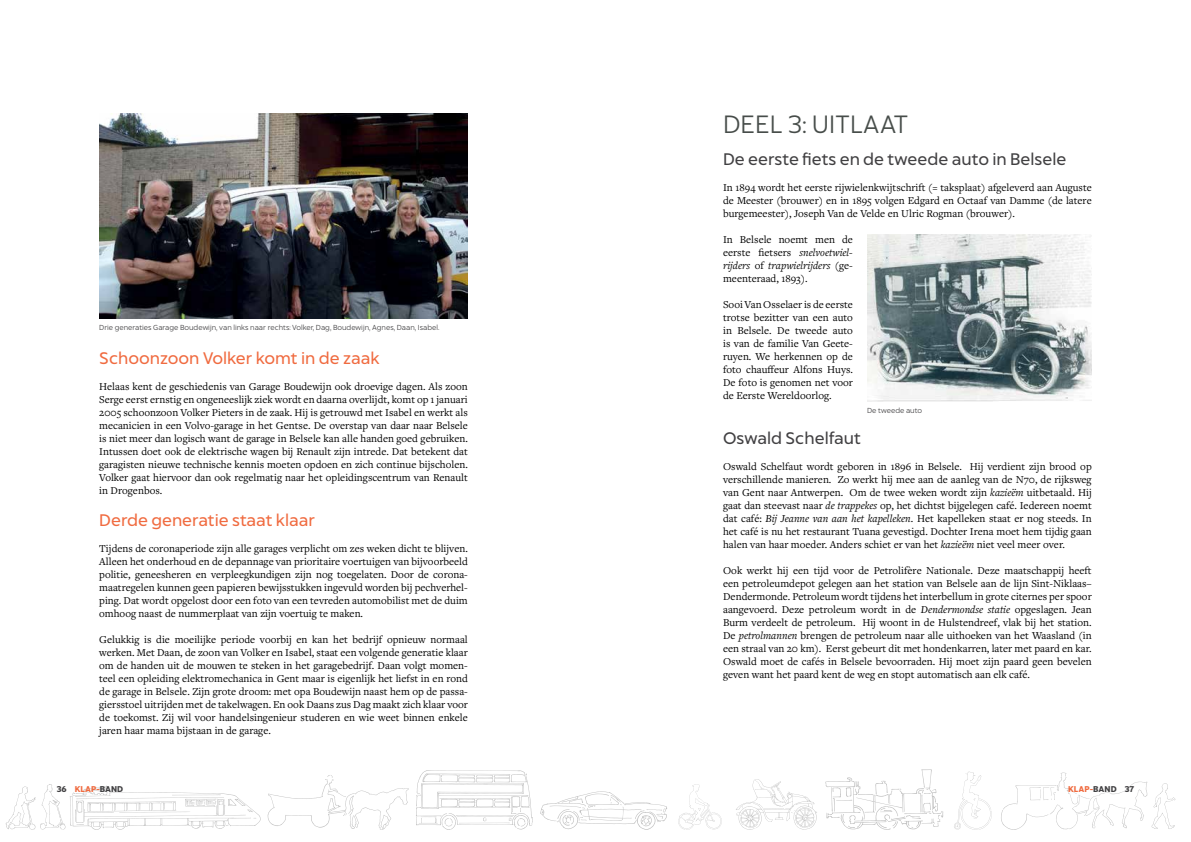
<style>
.page{position:relative;width:1191px;height:842px;background:#fff}
.page>*{position:absolute;margin:0;border:0;box-sizing:border-box;transform-origin:0 0}
.t1{font:300 24px "Captura Now";color:#474d4a}
.t2{font:16px "Captura Now";letter-spacing:-.005em;color:#f06b40}
.t3{font:16px "Captura Now";color:#414042}
.t4{font:11px/13px "Freight Text Pro";color:#000;text-align:justify}
.t5{font:700 8px "Captura Now";color:#414042}
.t6{font:300 7px "Captura Now";color:#414042}
.s1{font-style:italic}
.s2{color:#f06b40}
</style>
<div class="page">
<svg style="left:6px;top:784px;width:255px;height:46px"></svg>
<svg style="left:416px;top:770px;width:117px;height:60px"></svg>
<svg style="left:540px;top:791px;width:127px;height:39px"></svg>
<svg style="left:678px;top:784px;width:44px;height:46px"></svg>
<svg style="left:736px;top:779px;width:81px;height:51px"></svg>
<svg style="left:825px;top:769px;width:118px;height:61px"></svg>
<svg style="left:954px;top:772px;width:38px;height:58px"></svg>
<svg style="left:268px;top:775px;width:141px;height:55px"></svg>
<svg style="left:1001px;top:772px;width:174px;height:58px"></svg>
<img style="left:867px;top:235px;width:224px;height:166px">
<img style="left:99px;top:113px;width:369px;height:205px">
<p class="t6" style="left:99px;top:322px;width:342px">Drie generaties Garage Boudewijn, van links naar rechts: Volker, Dag, Boudewijn, Agnes, Daan, Isabel.</p>
<h2 class="t2" style="left:99px;top:345px;width:282px">Schoonzoon Volker komt in de zaak</h2>
<p class="t4" style="left:99px;top:379px;width:370px">Helaas kent de geschiedenis van Garage Boudewijn ook droevige dagen. Als zoon Serge eerst ernstig en ongeneeslijk ziek wordt en daarna overlijdt, komt op 1 januari 2005 schoonzoon Volker Pieters in de zaak. Hij is getrouwd met Isabel en werkt als mecanicien in een Volvo-garage in het Gentse. De overstap van daar naar Belsele is niet meer dan logisch want de garage in Belsele kan alle handen goed gebruiken.<br>Intussen doet ook de elektrische wagen bij Renault zijn intrede. Dat betekent dat garagisten nieuwe technische kennis moeten opdoen en zich continue bijscholen.<br>Volker gaat hiervoor dan ook regelmatig naar het opleidingscentrum van Renault in Drogenbos.</p>
<h2 class="t2" style="left:99px;top:508px;width:217px">Derde generatie staat klaar</h2>
<p class="t4" style="left:99px;top:542px;width:370px">Tijdens de coronaperiode zijn alle garages verplicht om zes weken dicht te blijven.<br>Alleen het onderhoud en de depannage van prioritaire voertuigen van bijvoorbeeld politie, geneesheren en verpleegkundigen zijn nog toegelaten. Door de corona&shy;maatregelen kunnen geen papieren bewijsstukken ingevuld worden bij pechverhel&shy;ping. Dat wordt opgelost door een foto van een tevreden automobilist met de duim omhoog naast de nummerplaat van zijn voertuig te maken.</p>
<p class="t4" style="left:99px;top:633px;width:370px">Gelukkig is die moeilijke periode voorbij en kan het bedrijf opnieuw normaal werken. Met Daan, de zoon van Volker en Isabel, staat een volgende generatie klaar om de handen uit de mouwen te steken in het garagebedrijf. Daan volgt momen&shy;teel een opleiding elektromechanica in Gent maar is eigenlijk het liefst in en rond de garage in Belsele. Zijn grote droom: met opa Boudewijn naast hem op de passa&shy;giersstoel uitrijden met de takelwagen. En ook Daans zus Dag maakt zich klaar voor de toekomst. Zij wil voor handelsingenieur studeren en wie weet binnen enkele jaren haar mama bijstaan in de garage.</p>
<h1 class="t1" style="left:723px;top:105px;width:187px">DEEL 3: UITLAAT</h1>
<h2 class="t3" style="left:723px;top:146px;width:345px">De eerste fiets en de tweede auto in Belsele</h2>
<p class="t4" style="left:723px;top:180px;width:370px">In 1894 wordt het eerste rijwielenkwijtschrift (= taksplaat) afgeleverd aan Auguste de Meester (brouwer) en in 1895 volgen Edgard en Octaaf van Damme (de latere burgemeester), Joseph Van de Velde en Ulric Rogman (brouwer).</p>
<p class="t4" style="left:723px;top:232px;width:131px">In Belsele noemt men de eerste fietsers <span class="s1">snelvoetwiel&shy;rijders</span> of <span class="s1">trapwielrijders</span> (ge&shy;meenteraad, 1893).</p>
<p class="t4" style="left:723px;top:297px;width:131px">Sooi Van Osselaer is de eerste trotse bezitter van een auto in Belsele. De tweede auto is van de familie Van Geete&shy;ruyen. We herkennen op de foto chauffeur Alfons Huys.<br>De foto is genomen net voor de Eerste Wereldoorlog.</p>
<h2 class="t3" style="left:723px;top:426px;width:140px">Oswald Schelfaut</h2>
<p class="t4" style="left:723px;top:460px;width:370px">Oswald Schelfaut wordt geboren in 1896 in Belsele. Hij verdient zijn brood op verschillende manieren. Zo werkt hij mee aan de aanleg van de N70, de rijksweg van Gent naar Antwerpen. Om de twee weken wordt zijn <span class="s1">kazieëm</span> uitbetaald. Hij gaat dan steevast naar <span class="s1">de trappekes</span> op, het dichtst bijgelegen café. Iedereen noemt dat café: <span class="s1">Bij Jeanne van aan het kapelleken</span>. Het kapelleken staat er nog steeds. In het café is nu het restaurant Tuana gevestigd. Dochter Irena moet hem tijdig gaan halen van haar moeder. Anders schiet er van het <span class="s1">kazieëm</span> niet veel meer over.</p>
<p class="t4" style="left:723px;top:564px;width:370px">Ook werkt hij een tijd voor de Petrolifère Nationale. Deze maatschappij heeft een petroleumdepot gelegen aan het station van Belsele aan de lijn Sint-Niklaas– Dendermonde. Petroleum wordt tijdens het interbellum in grote citernes per spoor aangevoerd. Deze petroleum wordt in de <span class="s1">Dendermondse statie</span> opgeslagen. Jean Burm verdeelt de petroleum. Hij woont in de Hulstendreef, vlak bij het station.<br>De <span class="s1">petrolmannen</span> brengen de petroleum naar alle uithoeken van het Waasland (in een straal van 20 km). Eerst gebeurt dit met hondenkarren, later met paard en kar.<br>Oswald moet de cafés in Belsele bevoorraden. Hij moet zijn paard geen bevelen geven want het paard kent de weg en stopt automatisch aan elk café.</p>
<p class="t6" style="left:867px;top:405px;width:57px">De tweede auto</p>
<p class="t5" style="left:57px;top:782px;width:68px">36 <span class="s2">KLAP-</span>BAND</p>
<p class="t5" style="left:1068px;top:782px;width:68px"><span class="s2">KLAP-</span>BAND 37</p>
</div>
